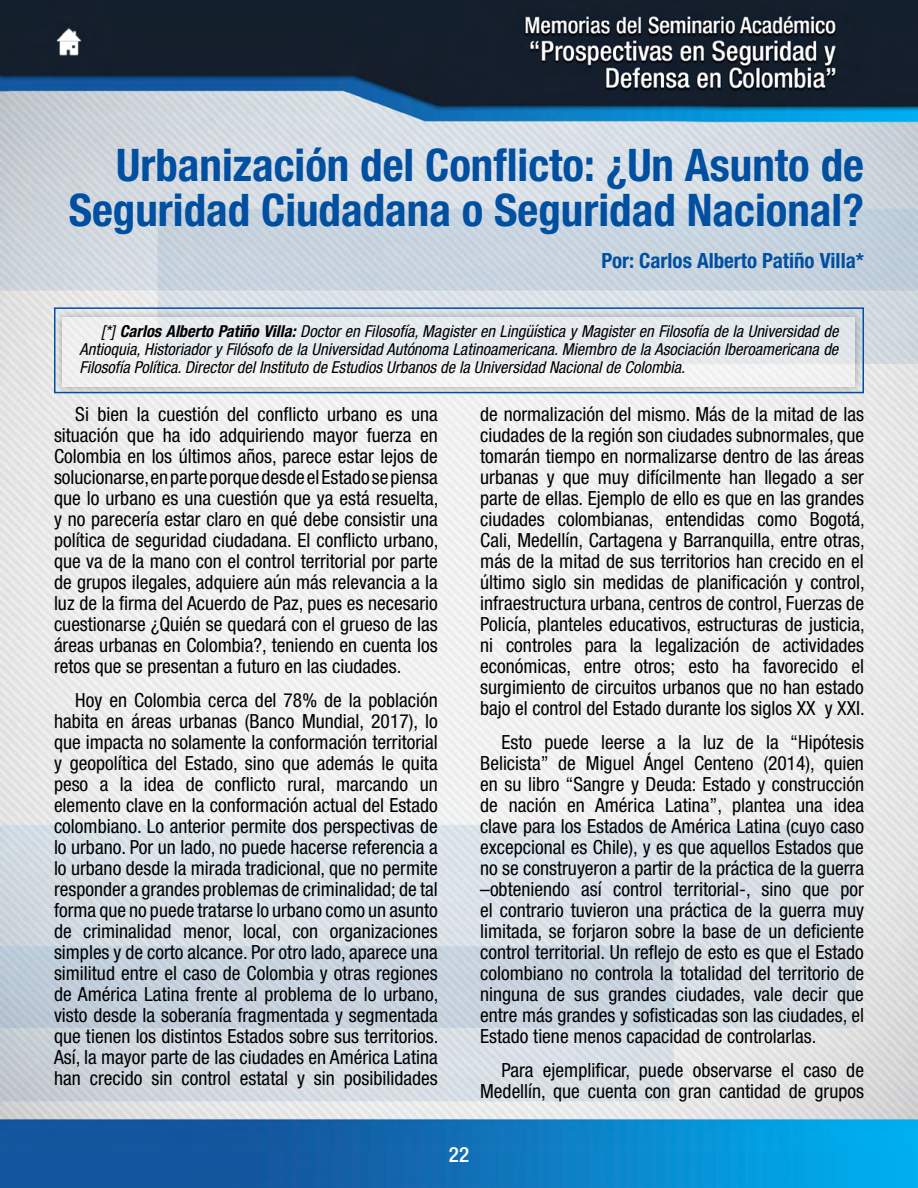
<style>
.page{position:relative;width:918px;height:1188px;background:#fff}
.page>*{position:absolute;margin:0;border:0;box-sizing:border-box;transform-origin:0 0}
.t1{font:700 condensed 45px/45px "Helvetica Neue LT Std";color:#004fa0;text-align:right}
.t2{font:700 condensed 21px "Helvetica Neue LT Std";color:#004fa0}
.t3{font:500 condensed 21px "Helvetica Neue LT Std";color:#fff}
.t4{font:condensed 19.5px/21px "Helvetica Neue LT Std";color:#000;text-align:justify}
.t5{font:italic condensed 16.5px/18px "Helvetica Neue LT Std";color:#000;text-align:justify}
.s1{font-weight:700}
</style>
<div class="page">
<img style="left:0;top:0;width:918px;height:1188px">
<svg style="left:54px;top:310px;width:810px;height:85px;background:#cdd2d7"></svg>
<div style="left:63px;top:317px;width:792px;height:70px;background:linear-gradient(to bottom,#e1e7ec,#f3f3f4)"></div>
<div style="left:54px;top:307px;width:810px;height:86px;border:2px solid #004fa0"></div>
<h1 class="t1" style="left:69px;top:142px;width:797px">Urbanización del Conflicto: ¿Un Asunto de<br>Seguridad Ciudadana o Seguridad Nacional?</h1>
<p class="t2" style="left:602px;top:248px;width:264px">Por: Carlos Alberto Patiño Villa*</p>
<p class="t5" style="left:80px;top:323px;width:760px;text-indent:21px">[*] <span class="s1">Carlos Alberto Patiño Villa:</span> Doctor en Filosofía, Magister en Lingüística y Magister en Filosofía de la Universidad de Antioquia, Historiador y Filósofo de la Universidad Autónoma Latinoamericana. Miembro de la Asociación Iberoamericana de Filosofía Política. Director del Instituto de Estudios Urbanos de la Universidad Nacional de Colombia.</p>
<p class="t4" style="left:54px;top:404px;width:386px;text-indent:21px">Si bien la cuestión del conflicto urbano es una situación que ha ido adquiriendo mayor fuerza en Colombia en los últimos años, parece estar lejos de solucionarse, en parte porque desde el Estado se piensa que lo urbano es una cuestión que ya está resuelta, y no parecería estar claro en qué debe consistir una política de seguridad ciudadana. El conflicto urbano, que va de la mano con el control territorial por parte de grupos ilegales, adquiere aún más relevancia a la luz de la firma del Acuerdo de Paz, pues es necesario cuestionarse ¿Quién se quedará con el grueso de las áreas urbanas en Colombia?, teniendo en cuenta los retos que se presentan a futuro en las ciudades.</p>
<p class="t4" style="left:54px;top:690px;width:386px;text-indent:21px">Hoy en Colombia cerca del 78% de la población habita en áreas urbanas (Banco Mundial, 2017), lo que impacta no solamente la conformación territorial y geopolítica del Estado, sino que además le quita peso a la idea de conflicto rural, marcando un elemento clave en la conformación actual del Estado colombiano. Lo anterior permite dos perspectivas de lo urbano. Por un lado, no puede hacerse referencia a lo urbano desde la mirada tradicional, que no permite responder a grandes problemas de criminalidad; de tal forma que no puede tratarse lo urbano como un asunto de criminalidad menor, local, con organizaciones simples y de corto alcance. Por otro lado, aparece una similitud entre el caso de Colombia y otras regiones de América Latina frente al problema de lo urbano, visto desde la soberanía fragmentada y segmentada que tienen los distintos Estados sobre sus territorios.<br>Así, la mayor parte de las ciudades en América Latina han crecido sin control estatal y sin posibilidades</p>
<p class="t4" style="left:480px;top:404px;width:386px">de normalización del mismo. Más de la mitad de las ciudades de la región son ciudades subnormales, que tomarán tiempo en normalizarse dentro de las áreas urbanas y que muy difícilmente han llegado a ser parte de ellas. Ejemplo de ello es que en las grandes ciudades colombianas, entendidas como Bogotá, Cali, Medellín, Cartagena y Barranquilla, entre otras, más de la mitad de sus territorios han crecido en el último siglo sin medidas de planificación y control, infraestructura urbana, centros de control, Fuerzas de Policía, planteles educativos, estructuras de justicia, ni controles para la legalización de actividades económicas, entre otros; esto ha favorecido el surgimiento de circuitos urbanos que no han estado bajo el control del Estado durante los siglos XX y XXI.</p>
<p class="t4" style="left:480px;top:732px;width:385px;text-indent:21px">Esto puede leerse a la luz de la “Hipótesis Belicista” de Miguel Ángel Centeno (2014), quien en su libro “Sangre y Deuda: Estado y construcción de nación en América Latina”, plantea una idea clave para los Estados de América Latina (cuyo caso excepcional es Chile), y es que aquellos Estados que no se construyeron a partir de la práctica de la guerra –obteniendo así control territorial-, sino que por el contrario tuvieron una práctica de la guerra muy limitada, se forjaron sobre la base de un deficiente control territorial. Un reflejo de esto es que el Estado colombiano no controla la totalidad del territorio de ninguna de sus grandes ciudades, vale decir que entre más grandes y sofisticadas son las ciudades, el Estado tiene menos capacidad de controlarlas.</p>
<p class="t4" style="left:480px;top:1059px;width:385px;text-align:right">Para ejemplificar, puede observarse el caso de<br>Medellín, que cuenta con gran cantidad de grupos</p>
<p class="t3" style="left:449px;top:1142px;width:22px">22</p>
</div>
